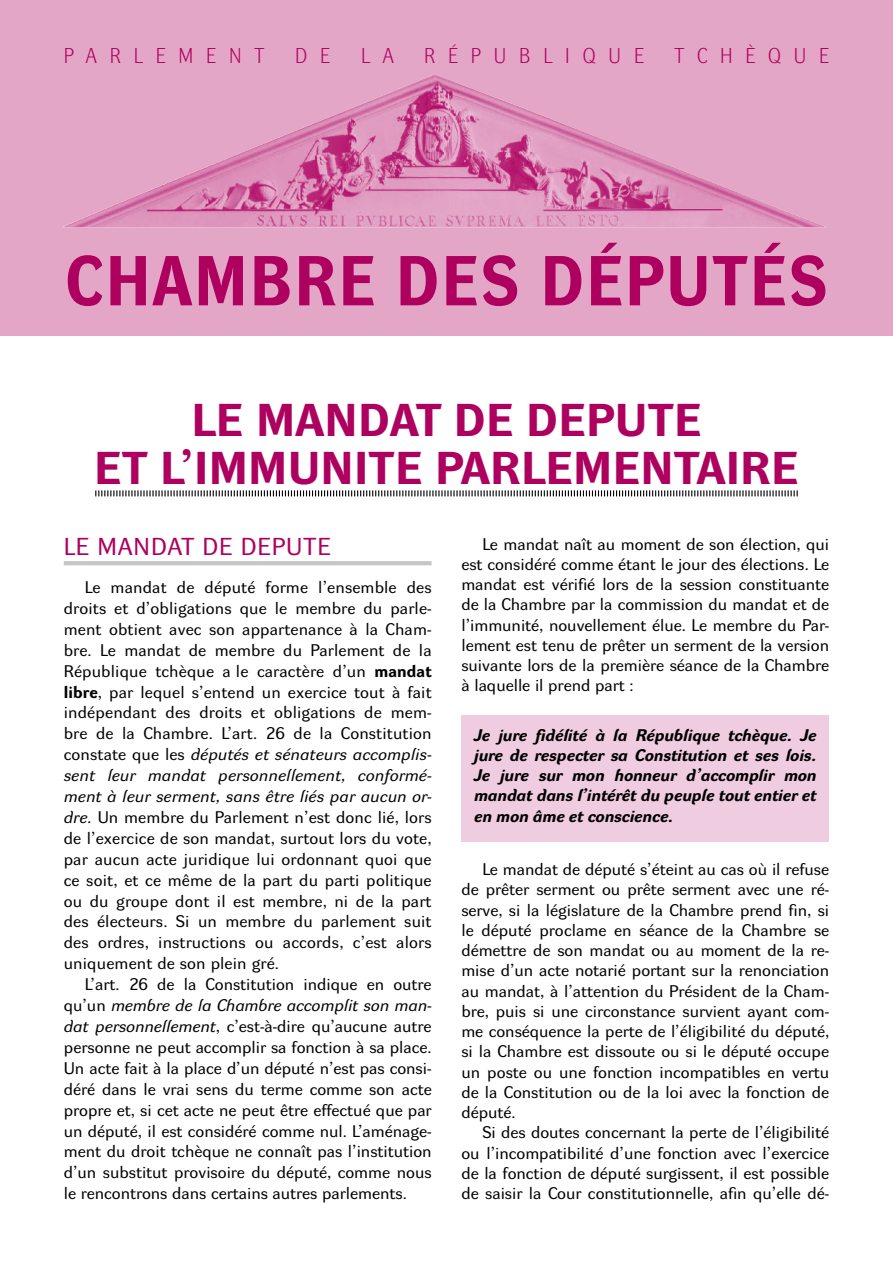
<style>
.page{position:relative;width:893px;height:1263px;background:#fff}
.page>*{position:absolute;margin:0;border:0;box-sizing:border-box;transform-origin:0 0}
.t1{font:700 69px "Dyna Grotesk R";letter-spacing:.055em;color:#ae005f}
.t2{font:700 45px/48px "Dyna Grotesk RE";letter-spacing:.035em;color:#ae005f;text-align:center}
.t3{font:24px "Dyna Grotesk RE";letter-spacing:.045em;color:#ae005f}
.t4{font:21px "Dyna Grotesk L";letter-spacing:.62em;color:#ae005f}
.t5{font:16.5px/20.9px "Dyna Grotesk RE";color:#000;text-align:justify}
.t6{font:italic 700 16.5px/20.2px "Dyna Grotesk RE";color:#000;text-align:justify}
.s1{font-weight:700}
.s2{font-style:italic}
</style>
<div class="page">
<svg style="left:95px;top:490px;width:703px;height:7px"></svg>
<div style="left:461px;top:715px;width:368px;height:127px;background:#efccdf"></div>
<hr style="left:64px;top:561px;width:368px;height:4px;background:#c5c6c6">
<div style="left:0;top:0;width:893px;height:336px;background:#e3a6c7"></div>
<img style="left:63px;top:74px;width:763px;height:153px">
<p class="t4" style="left:64px;top:44px;width:202px">PARLEMENT</p>
<p class="t4" style="left:295px;top:44px;width:36px">D E</p>
<p class="t4" style="left:361px;top:44px;width:34px">L A</p>
<p class="t4" style="left:424px;top:44px;width:221px">RÉPUBLIQUE</p>
<p class="t4" style="left:675px;top:44px;width:156px">TCHÈQUE</p>
<h1 class="t1" style="left:66px;top:242px;width:763px">CHAMBRE DES DÉPUTÉS</h1>
<h2 class="t2" style="left:95px;top:401px;width:704px">LE MANDAT DE DEPUTE<br>ET L’IMMUNITE PARLEMENTAIRE</h2>
<h3 class="t3" style="left:64px;top:533px;width:268px">LE MANDAT DE DEPUTE</h3>
<p class="t5" style="left:64px;top:578px;width:369px;text-indent:21px">Le mandat de député forme l’ensemble des droits et d’obligations que le membre du parle&shy;ment obtient avec son appartenance à la Cham&shy;bre. Le mandat de membre du Parlement de la République tchèque a le caractère d’un <span class="s1">mandat libre</span>, par lequel s’entend un exercice tout à fait indépendant des droits et obligations de mem&shy;bre de la Chambre. L’art. 26 de la Constitution constate que les <span class="s2">députés et sénateurs accomplis&shy;sent leur mandat personnellement, conformé&shy;ment à leur serment, sans être liés par aucun or&shy;dre.</span> Un membre du Parlement n’est donc lié, lors de l’exercice de son mandat, surtout lors du vote, par aucun acte juridique lui ordonnant quoi que ce soit, et ce même de la part du parti politique ou du groupe dont il est membre, ni de la part des électeurs. Si un membre du parlement suit des ordres, instructions ou accords, c’est alors uniquement de son plein gré.</p>
<p class="t5" style="left:64px;top:975px;width:369px;text-indent:21px">L’art. 26 de la Constitution indique en outre qu’un <span class="s2">membre de la Chambre accomplit son man&shy;dat personnellement</span>, c’est-à-dire qu’aucune autre personne ne peut accomplir sa fonction à sa place.<br>Un acte fait à la place d’un député n’est pas consi&shy;déré dans le vrai sens du terme comme son acte propre et, si cet acte ne peut être effectué que par un député, il est considéré comme nul. L’aménage&shy;ment du droit tchèque ne connaît pas l’institution d’un substitut provisoire du député, comme nous le rencontrons dans certains autres parlements.</p>
<p class="t5" style="left:461px;top:535px;width:369px;line-height:20.2px;text-indent:21px">Le mandat naît au moment de son élection, qui est considéré comme étant le jour des élections. Le mandat est vérifié lors de la session constituante de la Chambre par la commission du mandat et de l’immunité, nouvellement élue. Le membre du Par&shy;lement est tenu de prêter un serment de la version suivante lors de la première séance de la Chambre à laquelle il prend part :</p>
<p class="t6" style="left:474px;top:726px;width:344px">Je jure fidélité à la République tchèque. Je jure de respecter sa Constitution et ses lois.<br>Je jure sur mon honneur d’accomplir mon mandat dans l’intérêt du peuple tout entier et en mon âme et conscience.</p>
<p class="t5" style="left:461px;top:861px;width:369px;line-height:20.2px;text-indent:21px">Le mandat de député s’éteint au cas où il refuse de prêter serment ou prête serment avec une ré&shy;serve, si la législature de la Chambre prend fin, si le député proclame en séance de la Chambre se démettre de son mandat ou au moment de la re&shy;mise d’un acte notarié portant sur la renonciation au mandat, à l’attention du Président de la Cham&shy;bre, puis si une circonstance survient ayant com&shy;me conséquence la perte de l’éligibilité du député, si la Chambre est dissoute ou si le député occupe un poste ou une fonction incompatibles en vertu de la Constitution ou de la loi avec la fonction de député.</p>
<p class="t5" style="left:461px;top:1124px;width:369px;line-height:20.2px;text-indent:21px">Si des doutes concernant la perte de l’éligibilité ou l’incompatibilité d’une fonction avec l’exercice de la fonction de député surgissent, il est possible de saisir la Cour constitutionnelle, afin qu’elle dé-</p>
</div>
